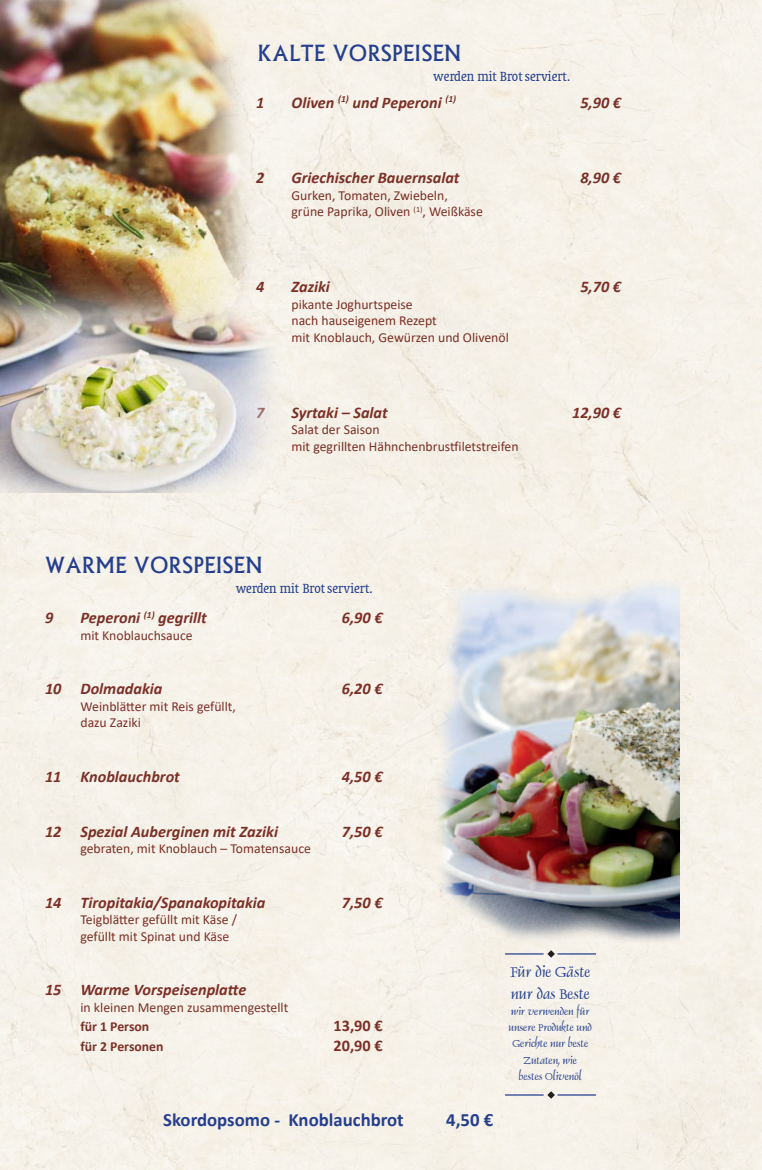
<style>
.page{position:relative;width:762px;height:1170px;background:#fff}
.page>*{position:absolute;margin:0;border:0;box-sizing:border-box;transform-origin:0 0}
.t1{font:21.25px "Alaska";color:#253f8e}
.t2{font:700 18.75px "Calibri";color:#253f8e}
.t3{font:italic 700 16.25px "Calibri";color:#7b3027}
.t4{font:16.25px/21.2px "Dauphin Plain";color:#253f8e}
.t5{font:700 16.25px "Calibri";color:#7b3027}
.t6{font:condensed 15px "Oranda BT";color:#253f8e}
.t7{font:13.75px/16.5px "Calibri";color:#7b3027}
.t8{font:700 13.75px "Calibri";color:#7b3027}
.t9{font:11.25px/16.2px "Dauphin Plain";color:#253f8e;text-align:center}
</style>
<div class="page">
<div style="left:0;top:0;width:762px;height:1169px;background:#f6f1e9"></div>
<hr style="left:505px;top:953px;width:38px;height:1px;background:#253f8e">
<hr style="left:505px;top:1094px;width:38px;height:1px;background:#253f8e">
<svg style="left:547px;top:1091px;width:8px;height:7px"></svg>
<hr style="left:557px;top:1094px;width:39px;height:1px;background:#253f8e">
<svg style="left:547px;top:950px;width:8px;height:7px"></svg>
<hr style="left:557px;top:953px;width:39px;height:1px;background:#253f8e">
<img style="left:431px;top:569px;width:248px;height:374px">
<img style="left:0;top:0;width:262px;height:292px">
<img style="left:0;top:292px;width:304px;height:201px">
<h1 class="t1" style="left:257px;top:41px;width:205px">KALTE VORSPEISEN</h1>
<p class="t6" style="left:433px;top:71px;width:138px">werden mit Brotserviert.</p>
<p class="t3" style="left:256px;top:96px;width:10px">1</p>
<p class="t3" style="left:291px;top:96px;width:166px">Oliven <sup>(1)</sup> und Peperoni <sup>(1)</sup></p>
<p class="t3" style="left:580px;top:96px;width:42px">5,90 €</p>
<p class="t3" style="left:256px;top:172px;width:10px">2</p>
<p class="t3" style="left:291px;top:172px;width:170px">Griechischer Bauernsalat</p>
<p class="t3" style="left:580px;top:172px;width:42px">8,90 €</p>
<p class="t7" style="left:291px;top:187px;width:193px">Gurken, Tomaten, Zwiebeln, grüne Paprika, Oliven <sup>(1)</sup>, Weißkäse</p>
<p class="t3" style="left:256px;top:280px;width:10px">4</p>
<p class="t3" style="left:291px;top:280px;width:40px">Zaziki</p>
<p class="t3" style="left:580px;top:280px;width:42px">5,70 €</p>
<p class="t7" style="left:291px;top:295px;width:219px">pikante Joghurtspeise<br>nach hauseigenem Rezept<br>mit Knoblauch, Gewürzen und Olivenöl</p>
<p class="t3" style="left:256px;top:406px;width:10px">7</p>
<p class="t3" style="left:291px;top:406px;width:98px">Syrtaki – Salat</p>
<p class="t3" style="left:572px;top:406px;width:51px">12,90 €</p>
<p class="t7" style="left:291px;top:421px;width:229px">Salat der Saison<br>mit gegrillten Hähnchenbrus琀昀iletstreifen</p>
<h1 class="t1" style="left:45px;top:553px;width:219px">WARME VORSPEISEN</h1>
<p class="t3" style="left:45px;top:611px;width:10px">9</p>
<p class="t3" style="left:80px;top:611px;width:128px">Peperoni <sup>(1)</sup> gegrillt</p>
<p class="t3" style="left:342px;top:611px;width:42px">6,90 €</p>
<p class="t7" style="left:80px;top:628px;width:114px">mit Knoblauchsauce</p>
<p class="t6" style="left:236px;top:582px;width:138px">werden mit Brotserviert.</p>
<p class="t3" style="left:45px;top:682px;width:119px">10 Dolmadakia</p>
<p class="t3" style="left:342px;top:682px;width:42px">6,20 €</p>
<p class="t7" style="left:80px;top:697px;width:157px">Weinblä琀琀er mit Reis gefüllt, dazu Zaziki</p>
<p class="t3" style="left:45px;top:770px;width:136px">11 Knoblauchbrot</p>
<p class="t3" style="left:342px;top:770px;width:42px">4,50 €</p>
<p class="t3" style="left:45px;top:824px;width:234px">12 Spezial Auberginen mit Zaziki</p>
<p class="t3" style="left:342px;top:824px;width:42px">7,50 €</p>
<p class="t7" style="left:80px;top:839px;width:232px">gebraten, mit Knoblauch – Tomatensauce</p>
<p class="t3" style="left:45px;top:895px;width:222px">14 Tiropitakia/Spanakopitakia</p>
<p class="t3" style="left:342px;top:895px;width:42px">7,50 €</p>
<p class="t7" style="left:80px;top:910px;width:158px">Teigblä琀琀er gefüllt mit Käse / gefüllt mit Spinat und Käse</p>
<p class="t3" style="left:45px;top:978px;width:203px">15 Warme Vorspeisenpla琀琀e</p>
<p class="t7" style="left:80px;top:998px;width:209px">in kleinen Mengen zusammengestellt</p>
<p class="t8" style="left:80px;top:1021px;width:70px">für 1 Person</p>
<p class="t5" style="left:333px;top:1019px;width:51px">13,90 €</p>
<p class="t8" style="left:80px;top:1041px;width:85px">für 2 Personen</p>
<p class="t5" style="left:333px;top:1039px;width:51px">20,90 €</p>
<h2 class="t2" style="left:163px;top:1112px;width:242px">Skordopsomo - Knoblauchbrot</h2>
<h2 class="t2" style="left:446px;top:1112px;width:49px">4,50 €</h2>
<p class="t4" style="left:510px;top:961px;width:82px">Für die Gäste nur das Beste</p>
<p class="t9" style="left:508px;top:1002px;width:85px">wir verwenden für unsere Produkte und<br>Gerichte nur beste<br>Zutaten, wie<br>bestes Olivenöl</p>
</div>
